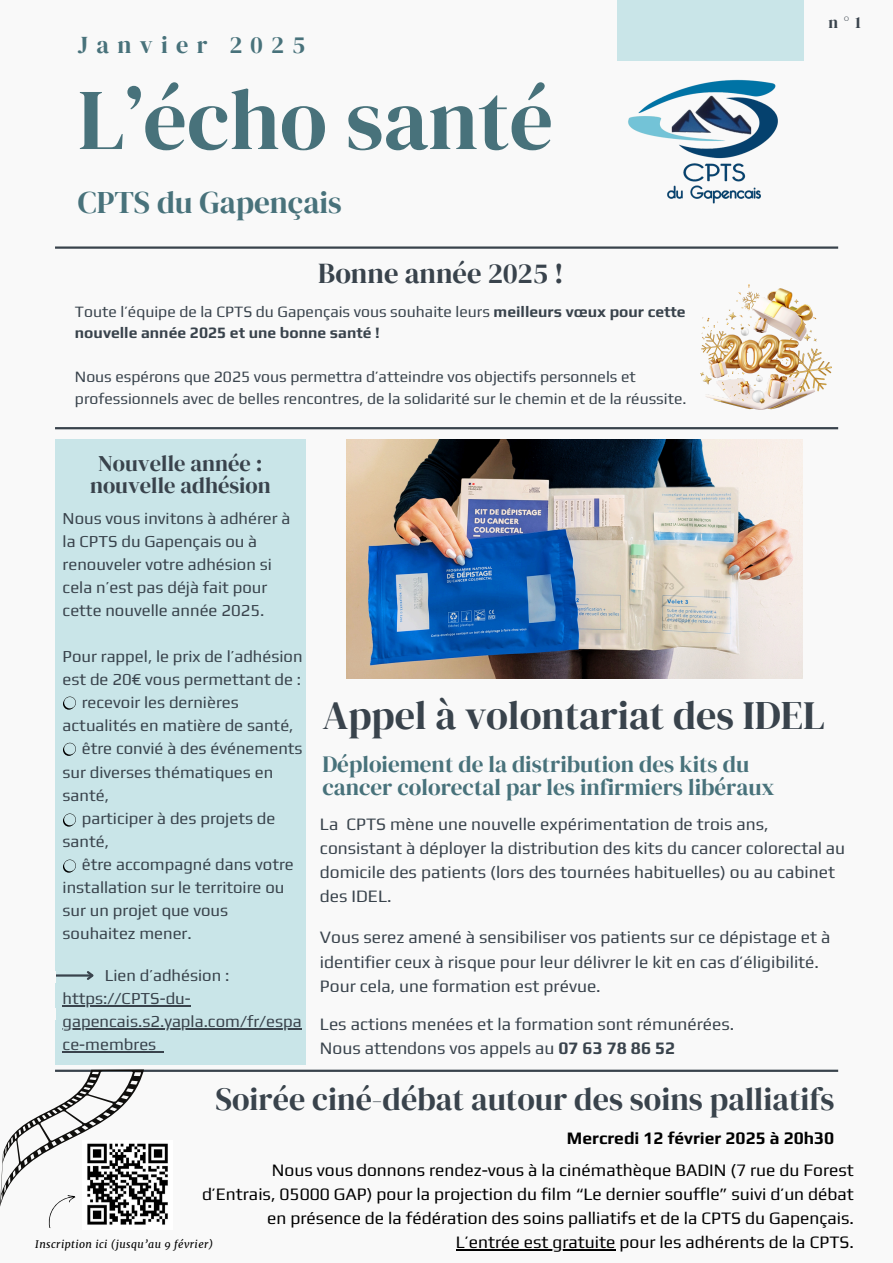
<style>
.page{position:relative;width:893px;height:1263px;background:#f9f9f9}
.page>*{position:absolute;margin:0;border:0;box-sizing:border-box;transform-origin:0 0}
.t1{font:86.4px "DM Serif Display";color:#48727b}
.t2{font:40.12px "DM Serif Display";color:#39434c}
.t3{font:32.1px "DM Serif Display";color:#39434c}
.t4{font:31.2px "DM Serif Display";color:#48727b}
.t5{font:28.58px "DM Serif Display";color:#39434c}
.t6{font:24.3px "DM Serif Display";letter-spacing:.34em;color:#48727b}
.t7{font:23.1px/23.2px "DM Serif Display";color:#48727b}
.t8{font:22.5px/22.5px "DM Serif Display";color:#39434c;text-align:center}
.t9{font:17.4px/24.2px "Play";color:#39434c}
.t10{font:17.4px/24.2px "Play";color:#000;text-align:right}
.t11{font:700 17.4px "Play";color:#000}
.t12{font:16.8px "DM Serif Display";color:#39434c}
.t13{font:16.65px/23.1px "Play";color:#39434c}
.t14{font:15.75px/21.9px "Play";color:#39434c}
.t15{font:700 15.75px/21.9px "Play";color:#39434c}
.t16{font:italic 10.5px "Merriweather";letter-spacing:.04em;color:#000}
.s1{font-weight:400}
.s2{font-weight:700}
</style>
<div class="page">
<div style="left:617px;top:0;width:187px;height:61px;background:#c9e5e8"></div>
<hr style="left:55px;top:246px;width:783px;height:3px;background:#39434c">
<hr style="left:55px;top:427px;width:783px;height:2px;background:#39434c">
<div style="left:55px;top:439px;width:251px;height:625px;background:#c9e5e8"></div>
<hr style="left:55px;top:1069px;width:783px;height:3px;background:#39434c">
<img style="left:346px;top:439px;width:456px;height:240px">
<img style="left:628px;top:79px;width:150px;height:124px">
<img style="left:700px;top:284px;width:131px;height:125px">
<hr style="left:63px;top:1005px;width:128px;height:1px;background:#39434c">
<hr style="left:63px;top:1028px;width:239px;height:1px;background:#39434c">
<hr style="left:63px;top:1051px;width:93px;height:1px;background:#39434c">
<hr style="left:0;top:974px;width:92px;height:2px;background:#39434c">
<svg style="left:85px;top:971px;width:9px;height:9px"></svg>
<div style="left:0;top:972px;width:55px;height:48px;background:#f9f9f9"></div>
<svg style="left:63px;top:696px;width:13px;height:14px"></svg>
<svg style="left:63px;top:743px;width:13px;height:13px"></svg>
<svg style="left:63px;top:813px;width:13px;height:14px"></svg>
<svg style="left:63px;top:859px;width:13px;height:14px"></svg>
<img style="left:144px;top:1143px;width:24px;height:82px">
<hr style="left:456px;top:1249px;width:159px;height:2px;background:#000">
<svg style="left:0;top:1069px;width:144px;height:159px"></svg>
<h5 class="t6" style="left:78px;top:28px;width:229px">Janvier 2025</h5>
<p class="t1" style="left:78px;top:59px;width:477px">L’écho santé</p>
<p class="t4" style="left:78px;top:181px;width:265px">CPTS du Gapençais</p>
<p class="t5" style="left:318px;top:253px;width:247px">Bonne année 2025 !</p>
<p class="t15" style="left:75px;top:300px;width:612px"><span class="s1">Toute l’équipe de la CPTS du Gapençais vous souhaite leurs</span> meilleurs vœux pour cette nouvelle année 2025 et une bonne santé !</p>
<p class="t14" style="left:75px;top:366px;width:613px">Nous espérons que 2025 vous permettra d’atteindre vos objectifs personnels et professionnels avec de belles rencontres, de la solidarité sur le chemin et de la réussite.</p>
<p class="t8" style="left:90px;top:452px;width:182px">Nouvelle année : nouvelle adhésion</p>
<p class="t12" style="left:828px;top:10px;width:34px">n°1</p>
<h5 class="t13" style="left:63px;top:506px;width:229px">Nous vous invitons à adhérer à la CPTS du Gapençais ou à renouveler votre adhésion si cela n’est pas déjà fait pour cette nouvelle année 2025.</h5>
<h1 class="t13" style="left:63px;top:645px;width:241px">Pour rappel, le prix de l’adhésion est de 20€ vous permettant de :</h1>
<h3 class="t13" style="left:63px;top:691px;width:232px;text-indent:19px">recevoir les dernières actualités en matière de santé,</h3>
<p class="t13" style="left:63px;top:737px;width:241px;text-indent:19px">être convié à des événements sur diverses thématiques en santé,</p>
<p class="t13" style="left:63px;top:806px;width:214px;text-indent:19px">participer à des projets de santé,</p>
<p class="t13" style="left:63px;top:852px;width:233px;text-indent:19px">être accompagné dans votre installation sur le territoire ou sur un projet que vous souhaitez mener.</p>
<p class="t13" style="left:105px;top:964px;width:126px">Lien d’adhésion :</p>
<p class="t13" style="left:63px;top:987px;width:130px">https://CPTS-du-</p>
<p class="t13" style="left:63px;top:1010px;width:241px">gapencais.s2.yapla.com/fr/espa ce-membres</p>
<p class="t2" style="left:322px;top:687px;width:504px">Appel à volontariat des IDEL</p>
<p class="t7" style="left:322px;top:752px;width:454px">Déploiement de la distribution des kits du cancer colorectal par les infirmiers libéraux</p>
<p class="t9" style="left:320px;top:811px;width:527px">La CPTS mène une nouvelle expérimentation de trois ans, consistant à déployer la distribution des kits du cancer colorectal au domicile des patients (lors des tournées habituelles) ou au cabinet des IDEL.</p>
<p class="t9" style="left:320px;top:925px;width:512px">Vous serez amené à sensibiliser vos patients sur ce dépistage et à identifier ceux à risque pour leur délivrer le kit en cas d’éligibilité.<br>Pour cela, une formation est prévue.</p>
<p class="t9" style="left:320px;top:1011px;width:416px">Les actions menées et la formation sont rémunérées.</p>
<p class="t9" style="left:320px;top:1035px;width:357px">Nous attendons vos appels au <span class="s2">07 63 78 86 52</span></p>
<p class="t3" style="left:215px;top:1076px;width:620px">Soirée ciné-débat autour des soins palliatifs</p>
<p class="t11" style="left:567px;top:1127px;width:269px">Mercredi 12 février 2025 à 20h30</p>
<h2 class="t10" style="left:202px;top:1157px;width:653px">Nous vous donnons rendez-vous à la cinémathèque BADIN (7 rue du Forest d’Entrais, 05000 GAP) pour la projection du film “Le dernier souffle” suivi d’un débat en présence de la fédération des soins palliatifs et de la CPTS du Gapençais.</h2>
<h5 class="t10" style="left:456px;top:1230px;width:399px">L’entrée est gratuite pour les adhérents de la CPTS.</h5>
<p class="t16" style="left:35px;top:1238px;width:180px">Inscription ici (jusqu’au 9 février)</p>
</div>
